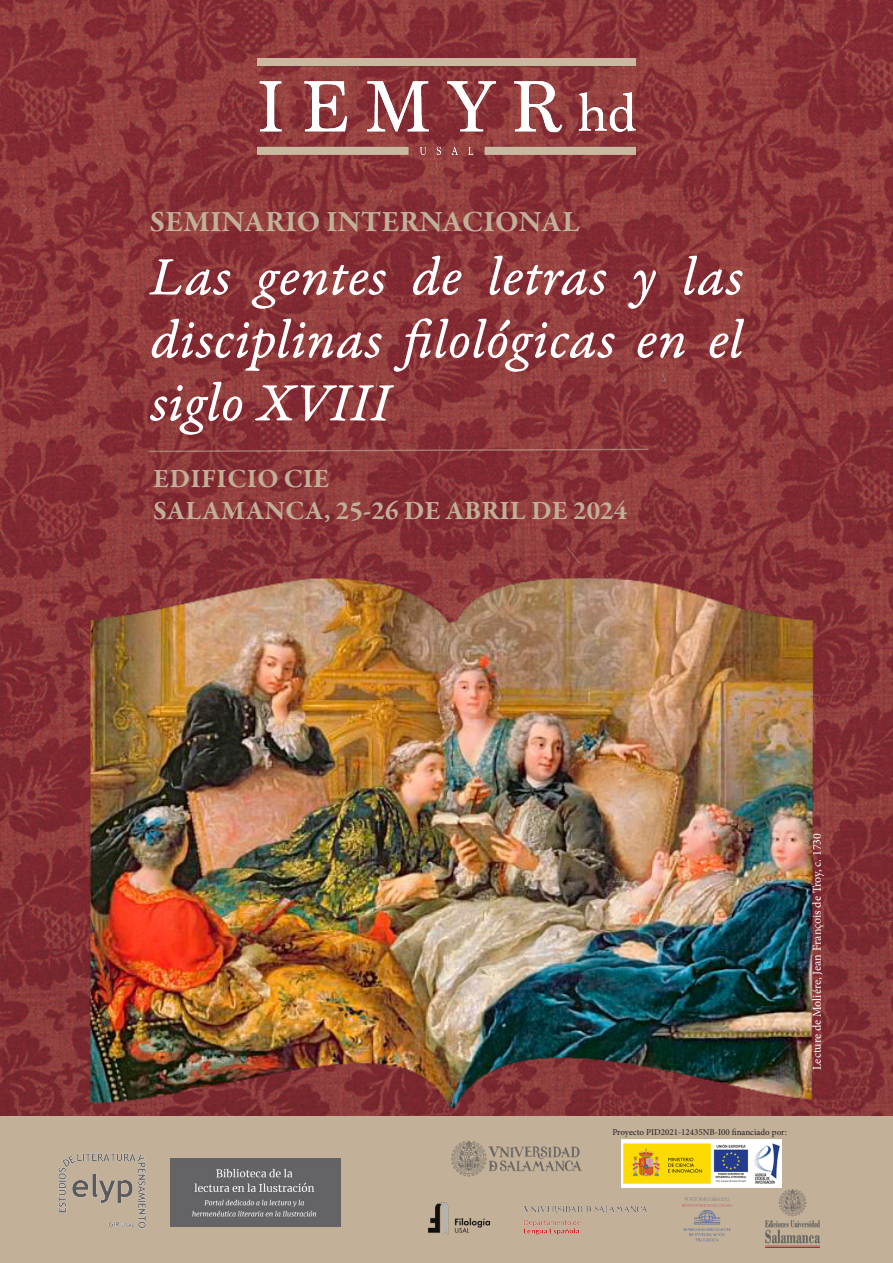
<style>
.page{position:relative;width:893px;height:1263px;background:#fff}
.page>*{position:absolute;margin:0;border:0;box-sizing:border-box;transform-origin:0 0}
.t1{font:57px/63px "Garamond Premr Pro It Capt";color:#fff;text-align:justify}
.t2{font:700 30px "Garamond Premr Pro";color:#c2b099}
.t3{font:700 27px "Garamond Premr Pro";letter-spacing:.005em;color:#c2af98}
.t4{font:12px "Minion Pro";color:#fff}
.t5{font:9px "Minion Pro";color:#231f20}
</style>
<div class="page">
<img style="left:0;top:0;width:893px;height:1116px">
<img style="left:56px;top:570px;width:781px;height:546px">
<div style="left:0;top:1116px;width:893px;height:147px;background:#c2b099"></div>
<svg style="left:147px;top:448px;width:503px;height:5px;background:#934948"></svg>
<img style="left:258px;top:59px;width:377px;height:96px">
<img style="left:170px;top:1159px;width:170px;height:67px">
<img style="left:58px;top:1153px;width:88px;height:76px">
<img style="left:427px;top:1202px;width:64px;height:33px">
<img style="left:452px;top:1141px;width:130px;height:36px">
<img style="left:524px;top:1205px;width:123px;height:30px">
<img style="left:621px;top:1139px;width:161px;height:48px">
<img style="left:682px;top:1197px;width:50px;height:45px">
<img style="left:766px;top:1189px;width:53px;height:59px">
<p class="t2" style="left:150px;top:203px;width:432px">SEMINARIO INTERNACIONAL</p>
<p class="t1" style="left:150px;top:248px;width:595px">Las gentes de letras y las disciplinas filológicas en el siglo XVIII</p>
<p class="t3" style="left:153px;top:462px;width:178px">EDIFICIO CIE</p>
<p class="t3" style="left:153px;top:494px;width:476px">SALAMANCA, 25-26 DE ABRIL DE 2024</p>
<p class="t5" style="left:612px;top:1126px;width:176px">Proyecto PID2021-12435NB-I00 financiado por:</p>
<p class="t4" style="left:809px;top:1070px;width:239px;rotate:-90deg">Lecture de Moliére, Jean François de Troy, c. 1730</p>
</div>
